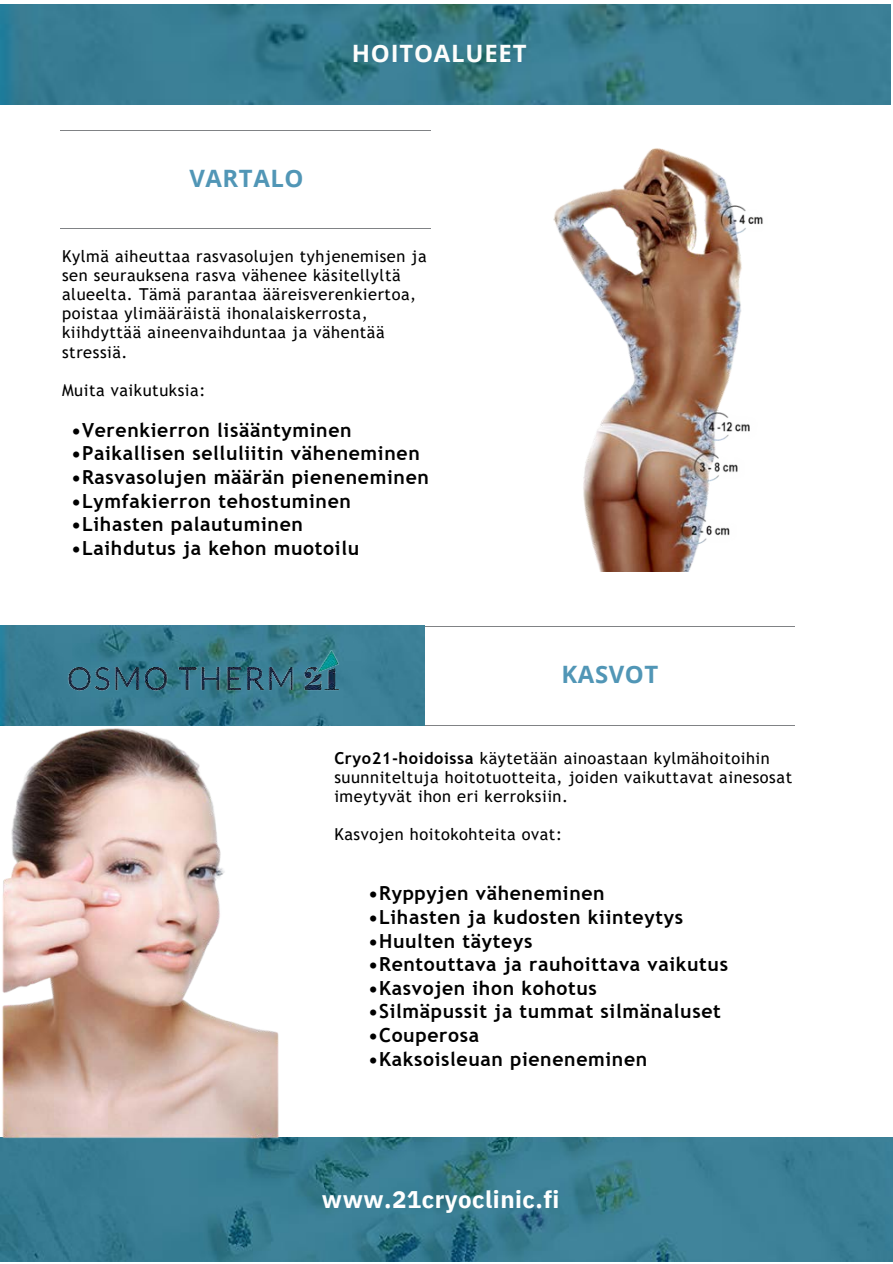
<style>
.page{position:relative;width:893px;height:1264px;background:#fff}
.page>*{position:absolute;margin:0;border:0;box-sizing:border-box;transform-origin:0 0}
.t1{font:700 24px "IBM Plex Sans";letter-spacing:.02em;color:#fff}
.t2{font:700 23.85px "Open Sans";letter-spacing:.025em;color:#5196b6}
.t3{font:700 23.85px "Open Sans";letter-spacing:.035em;color:#fdfdfc}
.t4{font:700 19.35px "Trebuchet MS";letter-spacing:.035em;color:#000}
.t5{font:16.35px/19px "Trebuchet MS";letter-spacing:.035em;color:#000}
.s1{font-weight:700}
</style>
<div class="page">
<img style="left:0;top:1137px;width:892px;height:124px">
<img style="left:0;top:4px;width:890px;height:100px">
<hr style="left:60px;top:130px;width:371px;height:1px;background:#808285">
<hr style="left:60px;top:228px;width:371px;height:1px;background:#808285">
<img style="left:553px;top:148px;width:210px;height:423px">
<hr style="left:423px;top:625px;width:371px;height:1px;background:#808285">
<hr style="left:423px;top:725px;width:371px;height:1px;background:#808285">
<img style="left:0;top:625px;width:424px;height:101px">
<img style="left:48px;top:651px;width:311px;height:55px">
<img style="left:0;top:722px;width:286px;height:423px">
<p class="t2" style="left:189px;top:162px;width:116px">VARTALO</p>
<p class="t3" style="left:352px;top:37px;width:176px">HOITOALUEET</p>
<p class="t5" style="left:62px;top:246px;width:366px">Kylmä aiheuttaa rasvasolujen tyhjenemisen ja sen seurauksena rasva vähenee käsitellyltä alueelta. Tämä parantaa ääreisverenkiertoa, poistaa ylimääräistä ihonalaiskerrosta, kiihdyttää aineenvaihduntaa ja vähentää stressiä.</p>
<p class="t5" style="left:62px;top:380px;width:145px">Muita vaikutuksia:</p>
<p class="t4" style="left:71px;top:419px;width:282px">•Verenkierron lisääntyminen</p>
<p class="t4" style="left:71px;top:442px;width:350px">•Paikallisen selluliitin väheneminen</p>
<p class="t4" style="left:71px;top:466px;width:359px">•Rasvasolujen määrän pieneneminen</p>
<p class="t4" style="left:71px;top:489px;width:281px">•Lymfakierron tehostuminen</p>
<p class="t4" style="left:71px;top:513px;width:233px">•Lihasten palautuminen</p>
<p class="t4" style="left:71px;top:537px;width:289px">•Laihdutus ja kehon muotoilu</p>
<p class="t2" style="left:561px;top:657px;width:98px">KASVOT</p>
<p class="t5" style="left:334px;top:748px;width:459px"><span class="s1">Cryo21-hoidoissa</span> käytetään ainoastaan kylmähoitoihin suunniteltuja hoitotuotteita, joiden vaikuttavat ainesosat imeytyvät ihon eri kerroksiin.</p>
<p class="t5" style="left:334px;top:824px;width:229px">Kasvojen hoitokohteita ovat:</p>
<p class="t4" style="left:368px;top:882px;width:238px">•Ryppyjen väheneminen</p>
<p class="t4" style="left:368px;top:905px;width:316px">•Lihasten ja kudosten kiinteytys</p>
<p class="t4" style="left:368px;top:929px;width:165px">•Huulten täyteys</p>
<p class="t4" style="left:368px;top:953px;width:361px">•Rentouttava ja rauhoittava vaikutus</p>
<p class="t4" style="left:368px;top:976px;width:230px">•Kasvojen ihon kohotus</p>
<p class="t4" style="left:368px;top:1000px;width:354px">•Silmäpussit ja tummat silmänaluset</p>
<p class="t4" style="left:368px;top:1023px;width:112px">•Couperosa</p>
<p class="t4" style="left:368px;top:1047px;width:280px">•Kaksoisleuan pieneneminen</p>
<p class="t1" style="left:322px;top:1183px;width:239px">www.21cryoclinic.fi</p>
</div>
